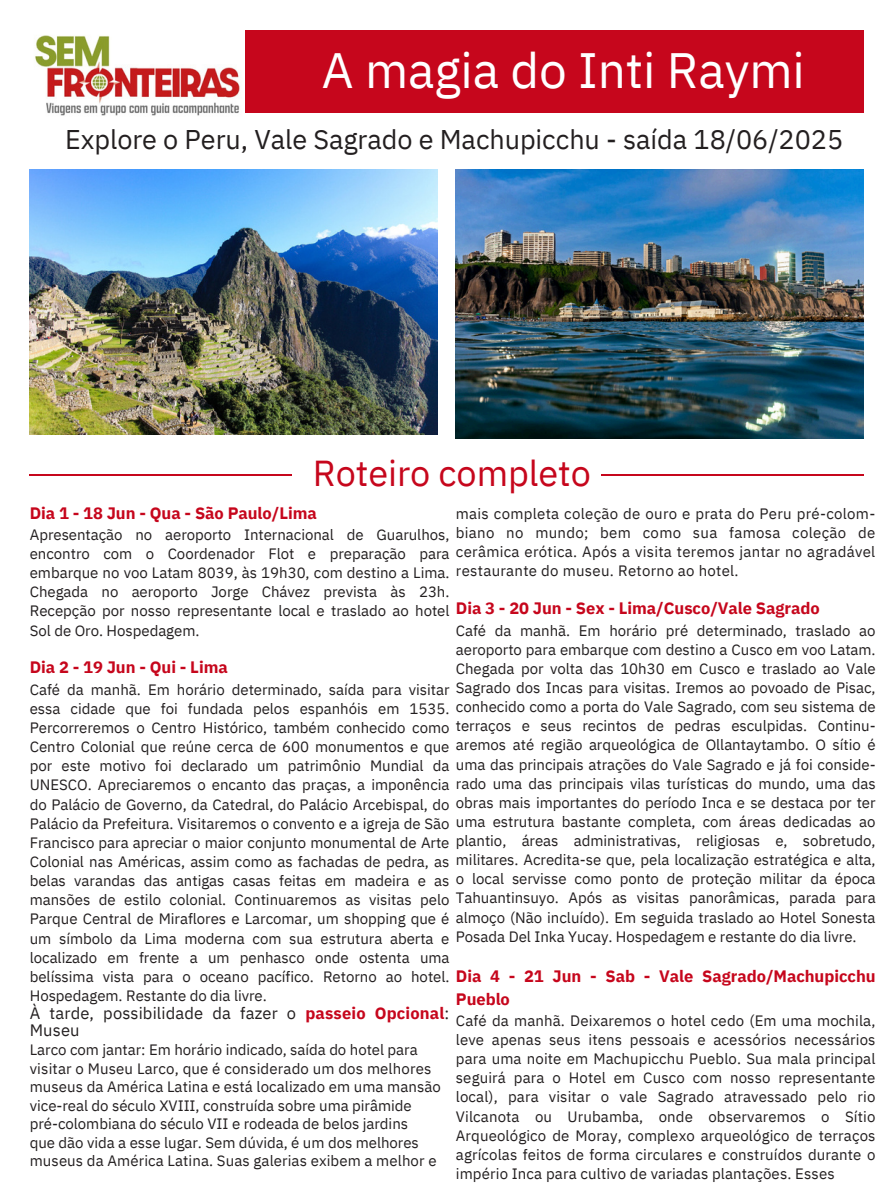
<style>
.page{position:relative;width:893px;height:1192px;background:#fff}
.page>*{position:absolute;margin:0;border:0;box-sizing:border-box;transform-origin:0 0}
.t1{font:49.5px "IBM Plex Sans";letter-spacing:-.005em;color:#fff}
.t2{font:36px "IBM Plex Sans";letter-spacing:-.005em;color:#c6061c}
.t3{font:27px "IBM Plex Sans";letter-spacing:-.005em;color:#231f20}
.t4{font:700 16.5px "IBM Plex Sans";letter-spacing:-.005em;color:#c6061c}
.t5{font:16.5px/16.8px "IBM Plex Sans";letter-spacing:.01em;color:#231f20}
.t6{font:15px/19.2px "IBM Plex Sans";letter-spacing:-.005em;color:#231f20;text-align:justify}
.s1{font-weight:700;font-size:16.5px;color:#c6061c}
.s2{font-weight:700;color:#c6061c}
</style>
<div class="page">
<hr style="left:30px;top:474px;width:262px;height:2px;background:#c6061c">
<div style="left:245px;top:30px;width:618px;height:83px;background:#c6061c"></div>
<hr style="left:601px;top:474px;width:262px;height:2px;background:#c6061c">
<img style="left:30px;top:169px;width:407px;height:266px">
<img style="left:455px;top:169px;width:408px;height:269px">
<img style="left:35px;top:35px;width:205px;height:81px">
<p class="t1" style="left:322px;top:37px;width:484px">A magia do Inti Raymi</p>
<p class="t3" style="left:65px;top:122px;width:779px">Explore o Peru, Vale Sagrado e Machupicchu - saída 18/06/2025</p>
<p class="t2" style="left:313px;top:449px;width:279px">Roteiro completo</p>
<p class="t4" style="left:30px;top:501px;width:288px">Dia 1 - 18 Jun - Qua - São Paulo/Lima</p>
<p class="t6" style="left:30px;top:524px;width:421px">Apresentação no aeroporto Internacional de Guarulhos, encontro com o Coordenador Flot e preparação para embarque no voo Latam 8039, às 19h30, com destino a Lima.<br>Chegada no aeroporto Jorge Chávez prevista às 23h.<br>Recepção por nosso representante local e traslado ao hotel Sol de Oro. Hospedagem.</p>
<p class="t6" style="left:455px;top:503px;width:421px">mais completa coleção de ouro e prata do Peru pré-colom&shy;biano no mundo; bem como sua famosa coleção de cerâmica erótica. Após a visita teremos jantar no agradável restaurante do museu. Retorno ao hotel.</p>
<p class="t4" style="left:455px;top:597px;width:365px">Dia 3 - 20 Jun - Sex - Lima/Cusco/Vale Sagrado</p>
<p class="t6" style="left:455px;top:620px;width:421px">Café da manhã. Em horário pré determinado, traslado ao aeroporto para embarque com destino a Cusco em voo Latam.<br>Chegada por volta das 10h30 em Cusco e traslado ao Vale Sagrado dos Incas para visitas. Iremos ao povoado de Pisac, conhecido como a porta do Vale Sagrado, com seu sistema de terraços e seus recintos de pedras esculpidas. Continu&shy;aremos até região arqueológica de Ollantaytambo. O sítio é uma das principais atrações do Vale Sagrado e já foi conside&shy;rado uma das principais vilas turísticas do mundo, uma das obras mais importantes do período Inca e se destaca por ter uma estrutura bastante completa, com áreas dedicadas ao plantio, áreas administrativas, religiosas e, sobretudo, militares. Acredita-se que, pela localização estratégica e alta, o local servisse como ponto de proteção militar da época Tahuantinsuyo. Após as visitas panorâmicas, parada para almoço (Não incluído). Em seguida traslado ao Hotel Sonesta Posada Del Inka Yucay. Hospedagem e restante do dia livre.</p>
<p class="t6" style="left:30px;top:966px;width:847px">belíssima vista para o oceano pacífico. Retorno ao hotel. <span class="s1">Dia 4 - 21 Jun - Sab - Vale Sagrado/Machupicchu</span></p>
<p class="t4" style="left:455px;top:987px;width:55px">Pueblo</p>
<p class="t6" style="left:455px;top:1010px;width:421px">Café da manhã. Deixaremos o hotel cedo (Em uma mochila, leve apenas seus itens pessoais e acessórios necessários para uma noite em Machupicchu Pueblo. Sua mala principal seguirá para o Hotel em Cusco com nosso representante local), para visitar o vale Sagrado atravessado pelo rio Vilcanota ou Urubamba, onde observaremos o Sítio Arqueológico de Moray, complexo arqueológico de terraços agrícolas feitos de forma circulares e construídos durante o império Inca para cultivo de variadas plantações. Esses</p>
<p class="t4" style="left:30px;top:656px;width:199px">Dia 2 - 19 Jun - Qui - Lima</p>
<h1 class="t6" style="left:30px;top:679px;width:421px">Café da manhã. Em horário determinado, saída para visitar essa cidade que foi fundada pelos espanhóis em 1535.<br>Percorreremos o Centro Histórico, também conhecido como Centro Colonial que reúne cerca de 600 monumentos e que por este motivo foi declarado um patrimônio Mundial da UNESCO. Apreciaremos o encanto das praças, a imponência do Palácio de Governo, da Catedral, do Palácio Arcebispal, do Palácio da Prefeitura. Visitaremos o convento e a igreja de São Francisco para apreciar o maior conjunto monumental de Arte Colonial nas Américas, assim como as fachadas de pedra, as belas varandas das antigas casas feitas em madeira e as mansões de estilo colonial. Continuaremos as visitas pelo Parque Central de Miraflores e Larcomar, um shopping que é um símbolo da Lima moderna com sua estrutura aberta e localizado em frente a um penhasco onde ostenta uma</h1>
<h1 class="t6" style="left:30px;top:985px;width:238px">Hospedagem. Restante do dia livre.</h1>
<h3 class="t5" style="left:30px;top:1004px;width:421px">À tarde, possibilidade da fazer o <span class="s2">passeio Opcional</span>:<br>Museu</h3>
<p class="t6" style="left:30px;top:1039px;width:389px">Larco com jantar: Em horário indicado, saída do hotel para</p>
<p class="t6" style="left:30px;top:1058px;width:403px">visitar o Museu Larco, que é considerado um dos melhores</p>
<h2 class="t6" style="left:30px;top:1076px;width:412px">museus da América Latina e está localizado em uma mansão</h2>
<p class="t6" style="left:30px;top:1095px;width:383px">vice-real do século XVIII, construída sobre uma pirâmide</p>
<p class="t6" style="left:30px;top:1113px;width:379px">pré-colombiana do século VII e rodeada de belos jardins</p>
<p class="t6" style="left:30px;top:1133px;width:390px">que dão vida a esse lugar. Sem dúvida, é um dos melhores</p>
<p class="t6" style="left:30px;top:1151px;width:408px">museus da América Latina. Suas galerias exibem a melhor e</p>
</div>
